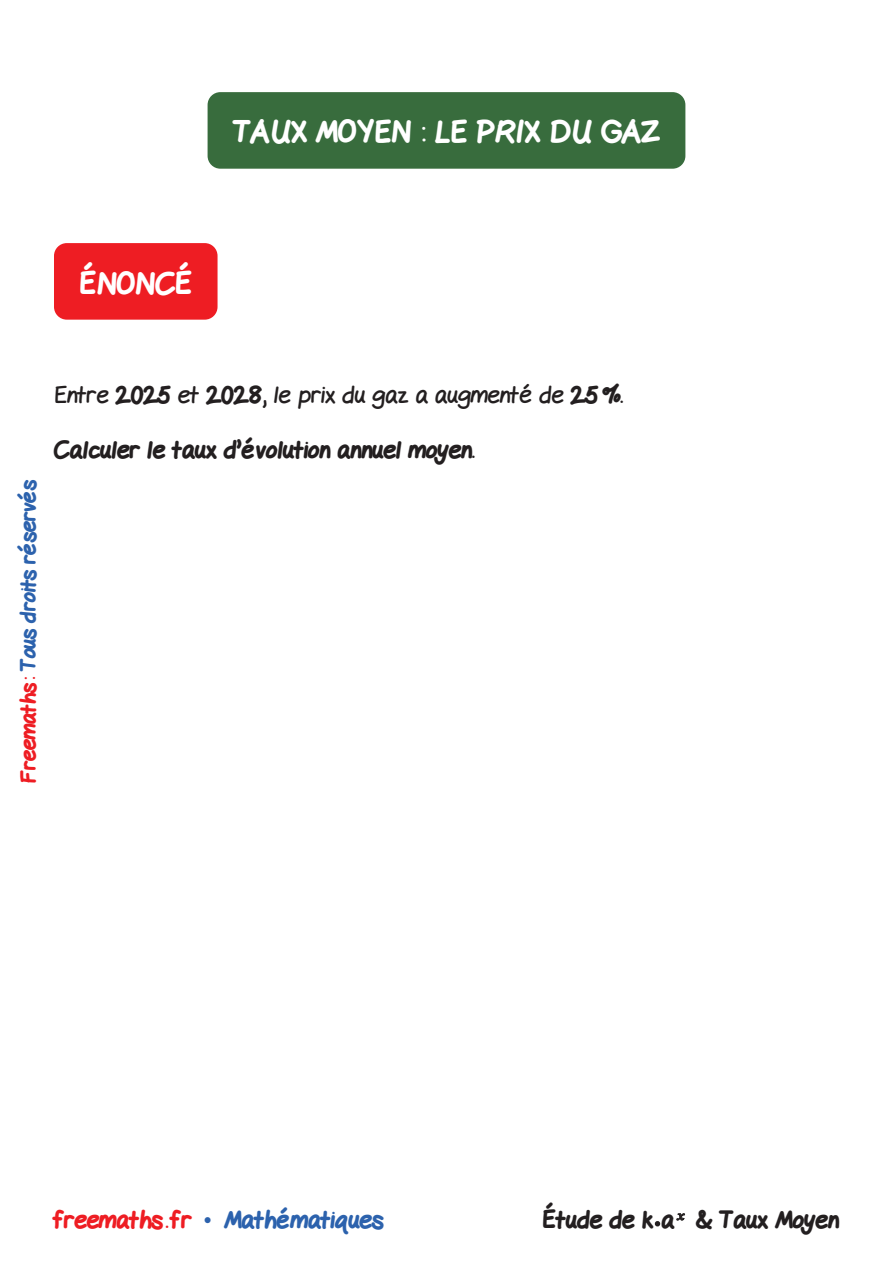
<style>
.page{position:relative;width:893px;height:1263px;background:#fff}
.page>*{position:absolute;margin:0;border:0;box-sizing:border-box;transform-origin:0 0}
.t1{font:800 30px "Gel Pen";color:#fff}
.Texte-Enoncé{font:800 24px "Gel Pen";color:#231f20}
.Texte-Enoncé-2{font:24px "Gel Pen";color:#231f20}
.t2{font:800 24px "Gel Pen";color:#2c62ad}
.t3{font:800 21px "Gel Pen";letter-spacing:-.01em;color:#2c62ad}
.s1{color:#ee1d23}
.s2{font-weight:800}
.s3{font-family:"Times New Roman";font-weight:400}
</style>
<div class="page">
<div style="left:54px;top:243px;width:164px;height:77px;background:#ee1d23;border-radius:13px"></div>
<div style="left:208px;top:92px;width:477px;height:77px;background:#386c3d;border-radius:13px"></div>
<p class="t1" style="left:233px;top:109px;width:428px">TAUX MOYEN : LE PRIX DU GAZ</p>
<p class="t1" style="left:80px;top:260px;width:114px">ÉNONCÉ</p>
<p class="t3" style="left:12px;top:783px;width:305px;rotate:-90deg"><span class="s1">Freemaths:</span> Tous droits réservés</p>
<p class="Texte-Enoncé-2" style="left:54px;top:375px;width:571px">Entre <span class="s2">2025</span> et <span class="s2">2028</span>, le prix du gaz a augmenté de <span class="s2">25 %.</span></p>
<p class="Texte-Enoncé" style="left:54px;top:431px;width:422px">Calculer le taux d’évolution annuel moyen.</p>
<p class="t2" style="left:54px;top:1201px;width:331px"><span class="s1">freemaths . fr</span> <span class="s3">•</span> Mathématiques</p>
<p class="Texte-Enoncé" style="left:543px;top:1201px;width:298px">Étude de k .a <sup>x</sup> &amp; Taux Moyen</p>
</div>
